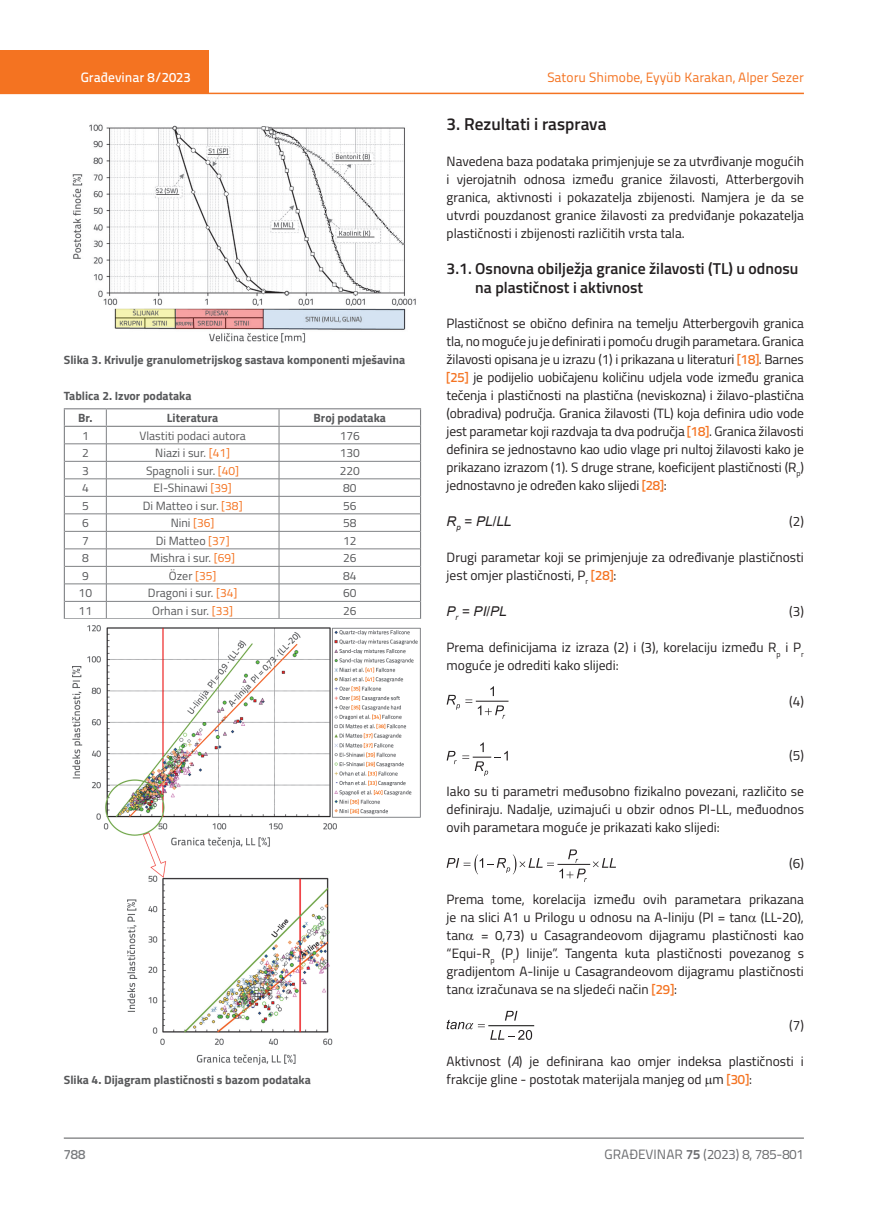
<style>
.page{position:relative;width:872px;height:1212px;background:#fff}
.page>*{position:absolute;margin:0;border:0;box-sizing:border-box;transform-origin:0 0}
.t1{font:600 17.25px "Titillium";color:#231f20}
.t2{font:600 15.75px/19.5px "Titillium";color:#231f20}
.t3{font:13.5px/18px "Titillium";color:#231f20;text-align:justify}
.t4{font:13.5px "Titillium Text 22 L";color:#f47321}
.t5{font:13.5px "Titillium Text 22 L";color:#6c6d70}
.t6{font:500 13.5px "Titillium Text 22 L";color:#fff}
.t7{font:italic 13.5px "Arial";color:#231f20}
.t8{font:500 13.5px "Titillium Text 22 L";color:#787a7d}
.t9{font:12px "Titillium";color:#57585a}
.t10{font:700 12px "Titillium";color:#57585a}
.s1{color:#f47321}
.s2{font-family:"Titillium Text 22 L";font-weight:500;color:#f47321}
.s3{font-style:normal}
.s4{font-style:italic}
.s5{font-weight:700}
</style>
<div class="page">
<div style="left:0;top:50px;width:208px;height:44px;background:#f47321"></div>
<hr style="left:0;top:93px;width:804px;height:1px;background:#f47321">
<hr style="left:64px;top:1138px;width:740px;height:1px;background:#57585a">
<hr style="left:476px;top:701px;width:32px;height:1px;background:#231f20">
<svg style="left:490px;top:686px;width:4px;height:10px"></svg>
<svg style="left:446px;top:695px;width:26px;height:15px"></svg>
<svg style="left:478px;top:705px;width:27px;height:14px"></svg>
<svg style="left:446px;top:742px;width:62px;height:34px"></svg>
<hr style="left:558px;top:864px;width:32px;height:1px;background:#231f20">
<svg style="left:593px;top:858px;width:23px;height:10px"></svg>
<svg style="left:446px;top:849px;width:141px;height:33px"></svg>
<hr style="left:489px;top:1025px;width:45px;height:1px;background:#040503">
<svg style="left:446px;top:1011px;width:86px;height:29px"></svg>
<img style="left:72px;top:124px;width:344px;height:219px">
<hr style="left:65px;top:444px;width:41px;height:1px;background:#808285">
<hr style="left:106px;top:444px;width:173px;height:1px;background:#808285">
<hr style="left:279px;top:444px;width:141px;height:1px;background:#808285">
<hr style="left:65px;top:461px;width:41px;height:1px;background:#808285">
<hr style="left:106px;top:461px;width:173px;height:1px;background:#808285">
<hr style="left:279px;top:461px;width:141px;height:1px;background:#808285">
<hr style="left:65px;top:479px;width:41px;height:1px;background:#808285">
<hr style="left:106px;top:479px;width:173px;height:1px;background:#808285">
<hr style="left:279px;top:479px;width:141px;height:1px;background:#808285">
<hr style="left:65px;top:496px;width:41px;height:1px;background:#808285">
<hr style="left:106px;top:496px;width:173px;height:1px;background:#808285">
<hr style="left:279px;top:496px;width:141px;height:1px;background:#808285">
<hr style="left:65px;top:514px;width:41px;height:1px;background:#808285">
<hr style="left:106px;top:514px;width:173px;height:1px;background:#808285">
<hr style="left:279px;top:514px;width:141px;height:1px;background:#808285">
<hr style="left:65px;top:531px;width:41px;height:1px;background:#808285">
<hr style="left:106px;top:531px;width:173px;height:1px;background:#808285">
<hr style="left:279px;top:531px;width:141px;height:1px;background:#808285">
<hr style="left:65px;top:549px;width:41px;height:1px;background:#808285">
<hr style="left:106px;top:549px;width:173px;height:1px;background:#808285">
<hr style="left:279px;top:549px;width:141px;height:1px;background:#808285">
<hr style="left:65px;top:566px;width:41px;height:1px;background:#808285">
<hr style="left:106px;top:566px;width:173px;height:1px;background:#808285">
<hr style="left:279px;top:566px;width:141px;height:1px;background:#808285">
<hr style="left:65px;top:584px;width:41px;height:1px;background:#808285">
<hr style="left:106px;top:584px;width:173px;height:1px;background:#808285">
<hr style="left:279px;top:584px;width:141px;height:1px;background:#808285">
<hr style="left:65px;top:601px;width:41px;height:1px;background:#808285">
<hr style="left:106px;top:601px;width:173px;height:1px;background:#808285">
<svg style="left:106px;top:409px;width:1px;height:209px"></svg>
<hr style="left:279px;top:601px;width:141px;height:1px;background:#808285">
<svg style="left:279px;top:409px;width:1px;height:209px"></svg>
<hr style="left:64px;top:618px;width:42px;height:1px;background:#808285">
<hr style="left:106px;top:618px;width:173px;height:1px;background:#808285">
<hr style="left:279px;top:618px;width:142px;height:1px;background:#808285">
<hr style="left:64px;top:408px;width:42px;height:1px;background:#808285">
<svg style="left:64px;top:409px;width:1px;height:209px"></svg>
<hr style="left:106px;top:408px;width:173px;height:1px;background:#808285">
<hr style="left:279px;top:408px;width:142px;height:1px;background:#808285">
<svg style="left:420px;top:409px;width:1px;height:209px"></svg>
<hr style="left:64px;top:426px;width:42px;height:1px;background:#808285">
<hr style="left:106px;top:426px;width:173px;height:1px;background:#808285">
<hr style="left:279px;top:426px;width:142px;height:1px;background:#808285">
<img style="left:72px;top:625px;width:349px;height:440px">
<p class="t6" style="left:81px;top:67px;width:111px">Građevinar 8/2023</p>
<p class="t10" style="left:64px;top:350px;width:343px">Slika 3. Krivulje granulometrijskog sastava komponenti mješavina</p>
<p class="t10" style="left:64px;top:386px;width:129px">Tablica 2. Izvor podataka</p>
<p class="t10" style="left:78px;top:409px;width:16px">Br.</p>
<p class="t10" style="left:167px;top:409px;width:53px">Literatura</p>
<p class="t10" style="left:313px;top:409px;width:74px">Broj podataka</p>
<p class="t9" style="left:82px;top:427px;width:8px">1</p>
<p class="t9" style="left:139px;top:427px;width:108px">Vlastiti podaci autora</p>
<p class="t9" style="left:340px;top:427px;width:22px">176</p>
<p class="t9" style="left:82px;top:444px;width:8px">2</p>
<p class="t9" style="left:155px;top:444px;width:76px">Niazi i sur. <span class="s1">[41]</span></p>
<p class="t9" style="left:340px;top:444px;width:22px">130</p>
<p class="t9" style="left:82px;top:462px;width:8px">3</p>
<p class="t9" style="left:146px;top:462px;width:95px">Spagnoli i sur. <span class="s1">[40]</span></p>
<p class="t9" style="left:340px;top:462px;width:22px">220</p>
<p class="t9" style="left:82px;top:479px;width:8px">4</p>
<p class="t9" style="left:154px;top:479px;width:80px">El-Shinawi <span class="s1">[39]</span></p>
<p class="t9" style="left:343px;top:479px;width:15px">80</p>
<p class="t9" style="left:82px;top:497px;width:8px">5</p>
<p class="t9" style="left:143px;top:497px;width:101px">Di Matteo i sur. <span class="s1">[38]</span></p>
<p class="t9" style="left:343px;top:497px;width:15px">56</p>
<p class="t9" style="left:82px;top:514px;width:8px">6</p>
<p class="t9" style="left:171px;top:514px;width:45px">Nini <span class="s1">[36]</span></p>
<p class="t9" style="left:343px;top:514px;width:15px">58</p>
<p class="t9" style="left:82px;top:532px;width:8px">7</p>
<p class="t9" style="left:156px;top:532px;width:75px">Di Matteo <span class="s1">[37]</span></p>
<p class="t9" style="left:343px;top:532px;width:15px">12</p>
<p class="t9" style="left:82px;top:549px;width:8px">8</p>
<p class="t9" style="left:150px;top:549px;width:86px">Mishra i sur. <span class="s1">[69]</span></p>
<p class="t9" style="left:343px;top:549px;width:15px">26</p>
<p class="t9" style="left:82px;top:567px;width:8px">9</p>
<p class="t9" style="left:169px;top:567px;width:49px">Özer <span class="s1">[35]</span></p>
<p class="t9" style="left:343px;top:567px;width:15px">84</p>
<p class="t9" style="left:79px;top:584px;width:15px">10</p>
<p class="t9" style="left:148px;top:584px;width:91px">Dragoni i sur. <span class="s1">[34]</span></p>
<p class="t9" style="left:343px;top:584px;width:15px">60</p>
<p class="t9" style="left:79px;top:602px;width:15px">11</p>
<p class="t9" style="left:152px;top:602px;width:82px">Orhan i sur. <span class="s1">[33]</span></p>
<p class="t9" style="left:343px;top:602px;width:15px">26</p>
<p class="t10" style="left:64px;top:1071px;width:249px">Slika 4. Dijagram plastičnosti s bazom podataka</p>
<p class="t4" style="left:547px;top:68px;width:258px">Satoru Shimobe, Eyyüb Karakan, Alper Sezer</p>
<p class="t1" style="left:446px;top:111px;width:161px">3. Rezultati i rasprava</p>
<p class="t3" style="left:446px;top:151px;width:359px">Navedena baza podataka primjenjuje se za utvrđivanje mogućih i vjerojatnih odnosa između granice žilavosti, Atterbergovih granica, aktivnosti i pokazatelja zbijenosti. Namjera je da se utvrdi pouzdanost granice žilavosti za predviđanje pokazatelja plastičnosti i zbijenosti različitih vrsta tala.</p>
<p class="t2" style="left:475px;top:258px;width:324px;text-indent:-29px">3.1. Osnovna obilježja granice žilavosti (TL) u odnosu na plastičnost i aktivnost</p>
<p class="t3" style="left:446px;top:313px;width:359px">Plastičnost se obično definira na temelju Atterbergovih granica tla, no moguće ju je definirati i pomoću drugih parametara. Granica žilavosti opisana je u izrazu (1) i prikazana u literaturi <span class="s2">[18]</span>. Barnes <span class="s2">[25]</span> je podijelio uobičajenu količinu udjela vode između granica tečenja i plastičnosti na plastična (neviskozna) i žilavo-plastična (obradiva) područja. Granica žilavosti (TL) koja definira udio vode jest parametar koji razdvaja ta dva područja <span class="s2">[18]</span>. Granica žilavosti definira se jednostavno kao udio vlage pri nultoj žilavosti kako je prikazano izrazom (1). S druge strane, koeficijent plastičnosti (R<sub>p</sub>) jednostavno je određen kako slijedi <span class="s2">[28]</span>:</p>
<p class="t7" style="left:446px;top:512px;width:66px">R<sub>p</sub> <span class="s3">=</span> PL<span class="s3">/</span>LL</p>
<p class="t3" style="left:789px;top:511px;width:16px">(2)</p>
<p class="t3" style="left:446px;top:547px;width:359px">Drugi parametar koji se primjenjuje za određivanje plastičnosti jest omjer plastičnosti, P<sub>r</sub> <span class="s2">[28]</span>:</p>
<p class="t7" style="left:446px;top:602px;width:62px">P<sub>r</sub> <span class="s3">=</span> PI<span class="s3">/</span>PL</p>
<p class="t3" style="left:789px;top:602px;width:16px">(3)</p>
<p class="t3" style="left:446px;top:638px;width:359px">Prema definicijama iz izraza (2) i (3), korelaciju između R<sub>p</sub> i P<sub>r </sub>moguće je odrediti kako slijedi:</p>
<p class="t3" style="left:789px;top:692px;width:16px">(4)</p>
<p class="t3" style="left:789px;top:746px;width:16px">(5)</p>
<p class="t3" style="left:446px;top:782px;width:359px">Iako su ti parametri međusobno fizikalno povezani, različito se definiraju. Nadalje, uzimajući u obzir odnos PI-LL, međuodnos ovih parametara moguće je prikazati kako slijedi:</p>
<p class="t3" style="left:789px;top:854px;width:16px">(6)</p>
<p class="t3" style="left:446px;top:890px;width:359px">Prema tome, korelacija između ovih parametara prikazana je na slici A1 u Prilogu u odnosu na A-liniju (PI = tan (LL-20), tan = 0,73) u Casagrandeovom dijagramu plastičnosti kao “Equi-R<sub>p</sub> (P<sub>r</sub>) linije”. Tangenta kuta plastičnosti povezanog s gradijentom A-linije u Casagrandeovom dijagramu plastičnosti tan izračunava se na sljedeći način <span class="s2">[29]</span>:</p>
<p class="t3" style="left:789px;top:1016px;width:16px">(7)</p>
<p class="t3" style="left:446px;top:1052px;width:359px">Aktivnost (<span class="s4">A</span>) je definirana kao omjer indeksa plastičnosti i frakcije gline - postotak materijala manjeg od m <span class="s2">[30]</span>:</p>
<p class="t8" style="left:64px;top:1144px;width:23px">788</p>
<p class="t5" style="left:604px;top:1144px;width:201px">GRAĐEVINAR <span class="s5">75</span> (2023) 8, 785-801</p>
</div>
